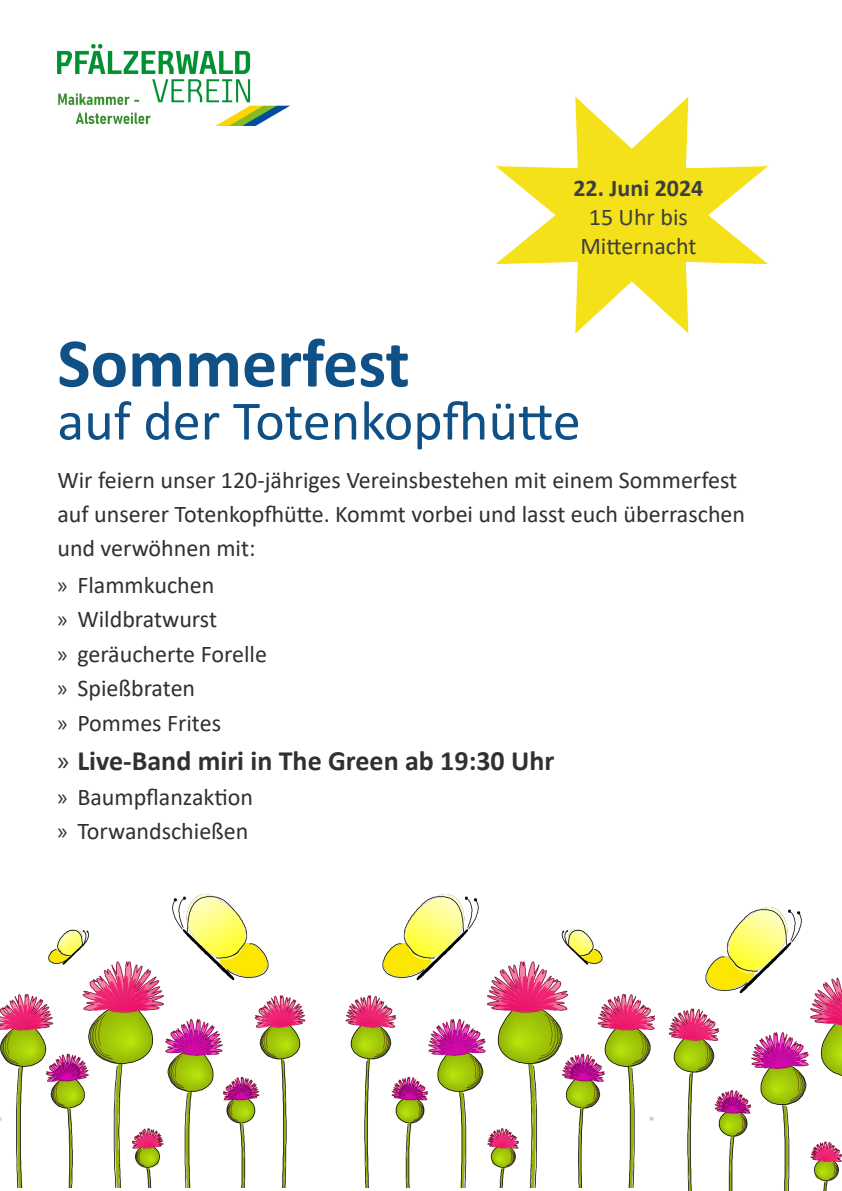
<style>
.page{position:relative;width:842px;height:1191px;background:#fff}
.page>*{position:absolute;margin:0;border:0;box-sizing:border-box;transform-origin:0 0}
.t1{font:700 70px "Calibri";color:#0f5087}
.t2{font:56px "Calibri";color:#0f5087}
.t3{font:700 28px "Calibri";color:#312f30}
.t4{font:24px/34px "Calibri";color:#312f30}
.t5{font:24px "Calibri";color:#3e3e3f}
.t6{font:700 24px "Calibri";color:#3e3e3f}
.s1{font-family:"Myriad Pro"}
.s2{font-family:"Myriad Pro";font-weight:400}
</style>
<div class="page">
<img style="left:57px;top:45px;width:232px;height:80px">
<img style="left:0;top:894px;width:306px;height:293px">
<img style="left:345px;top:894px;width:287px;height:293px">
<img style="left:632px;top:907px;width:210px;height:284px">
<svg style="left:495px;top:96px;width:273px;height:238px"></svg>
<p class="t6" style="left:573px;top:171px;width:131px">22. Juni 2024</p>
<p class="t5" style="left:589px;top:200px;width:101px">15 Uhr bis</p>
<p class="t5" style="left:580px;top:229px;width:117px">Mitternacht</p>
<p class="t1" style="left:57px;top:314px;width:354px">Sommerfest</p>
<p class="t2" style="left:57px;top:382px;width:525px">auf der Totenkopfhütte</p>
<p class="t4" style="left:57px;top:462px;width:689px">Wir feiern unser 120-jähriges Vereinsbestehen mit einem Sommerfest auf unserer Totenkopfhütte. Kommt vorbei und lasst euch überraschen und verwöhnen mit:</p>
<p class="t4" style="left:57px;top:567px;width:158px"><span class="s1">»</span> Flammkuchen</p>
<p class="t4" style="left:57px;top:602px;width:161px"><span class="s1">»</span> Wildbratwurst</p>
<p class="t4" style="left:57px;top:636px;width:211px"><span class="s1">»</span> geräucherte Forelle</p>
<p class="t4" style="left:57px;top:671px;width:139px"><span class="s1">»</span> Spießbraten</p>
<p class="t4" style="left:57px;top:705px;width:165px"><span class="s1">»</span> Pommes Frites</p>
<p class="t3" style="left:57px;top:741px;width:498px"><span class="s2">»</span> Live-Band miri in The Green ab 19:30 Uhr</p>
<p class="t4" style="left:57px;top:779px;width:197px"><span class="s1">»</span> Baumpflanzaktion</p>
<p class="t4" style="left:57px;top:813px;width:193px"><span class="s1">»</span> Torwandschießen</p>
</div>
